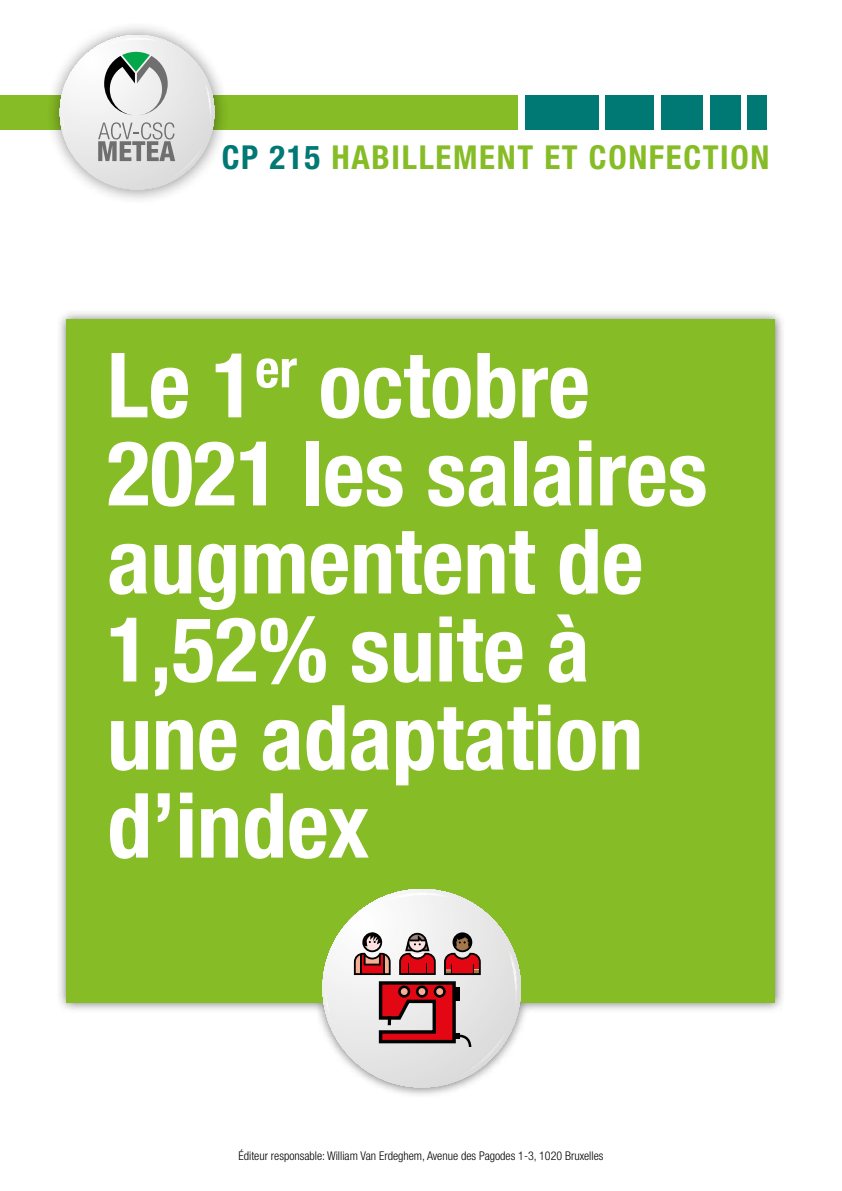
<style>
.page{position:relative;width:842px;height:1191px;background:#fff}
.page>*{position:absolute;margin:0;border:0;box-sizing:border-box;transform-origin:0 0}
.t1{font:700 condensed 90px/88px "Helvetica Neue LT Std";color:#fff}
.t2{font:700 condensed 33px "Helvetica Neue LT Std";letter-spacing:.05em;color:#86bc25}
.t3{font:300 condensed 12px "Helvetica Neue LT Std";color:#000}
.s1{color:#007873}
</style>
<div class="page">
<div style="left:56px;top:309px;width:730px;height:789px;background:#000;opacity:.55"></div>
<div style="left:67px;top:319px;width:708px;height:683px;background:#86bc25"></div>
<div style="left:0;top:95px;width:517px;height:34px;background:#86bc25"></div>
<div style="left:525px;top:95px;width:73px;height:34px;background:#007873"></div>
<div style="left:605px;top:95px;width:49px;height:34px;background:#007873"></div>
<div style="left:661px;top:95px;width:42px;height:34px;background:#007873"></div>
<div style="left:710px;top:95px;width:30px;height:34px;background:#007873"></div>
<div style="left:747px;top:95px;width:20px;height:34px;background:#007873"></div>
<div style="left:45px;top:20px;width:184px;height:185px;background:#000;opacity:.45"></div>
<svg style="left:60px;top:35px;width:154px;height:154px"></svg>
<svg style="left:322px;top:889px;width:199px;height:198px"></svg>
<h2 class="t2" style="left:222px;top:138px;width:549px"><span class="s1">CP 215</span> HABILLEMENT ET CONFECTION</h2>
<h1 class="t1" style="left:107px;top:340px;width:602px">Le 1<sup>er</sup> octobre<br>2021 les salaires augmentent de<br>1,52% suite à une adaptation d’index</h1>
<p class="t3" style="left:238px;top:1148px;width:366px">Éditeur responsable: William Van Erdeghem, Avenue des Pagodes 1-3, 1020 Bruxelles</p>
</div>
